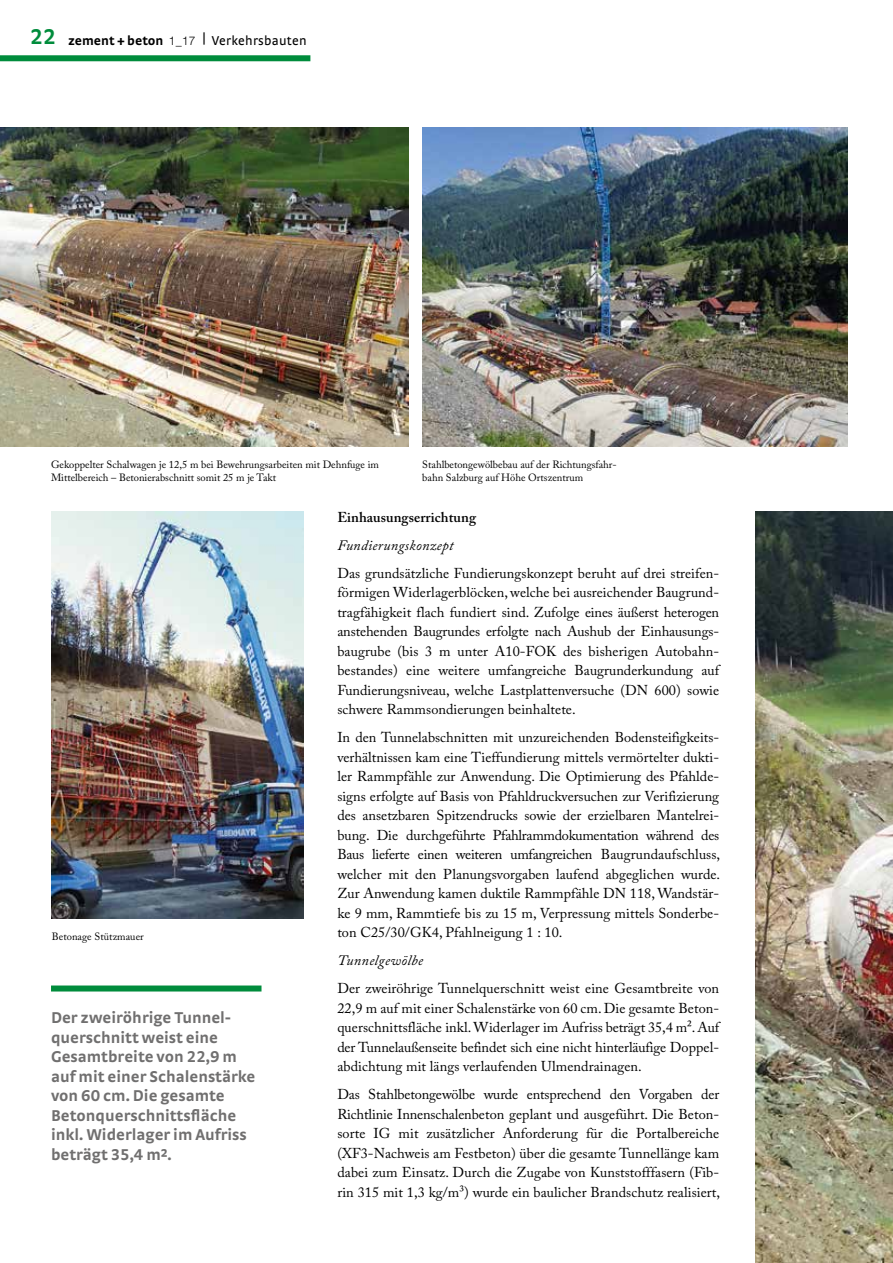
<style>
.page{position:relative;width:893px;height:1263px;background:#fff}
.page>*{position:absolute;margin:0;border:0;box-sizing:border-box;transform-origin:0 0}
.t1{font:700 16.5px/19.5px "Strada TF";color:#706f6f}
.t2{font:14.25px/19.5px "Adobe Caslon Pro";letter-spacing:.005em;color:#000;text-align:justify}
.t3{font:italic 14.25px "Adobe Caslon Pro";letter-spacing:.025em;color:#000}
.t4{font:600 14.25px "Adobe Caslon Pro";letter-spacing:.005em;color:#000}
.t5{font:13.5px "Strada";letter-spacing:.02em;color:#000}
.t6{font:10.5px/13.5px "Adobe Caslon Pro";color:#000}
.s1{font-family:"Strada TF";font-weight:700;font-size:22.5px;color:#008c3c}
.s2{font-weight:700}
.s3{font-family:"Helvetica Neue LT";font-weight:300;font-size:12px}
</style>
<div class="page">
<div style="left:0;top:55px;width:310px;height:6px;background:#008c3c"></div>
<img style="left:51px;top:511px;width:252px;height:407px">
<img style="left:756px;top:511px;width:137px;height:752px">
<img style="left:422px;top:128px;width:425px;height:318px">
<img style="left:0;top:128px;width:408px;height:318px">
<div style="left:51px;top:985px;width:210px;height:6px;background:#008c3c"></div>
<p class="t5" style="left:30px;top:33px;width:278px"><span class="s1">22</span> <span class="s2">zement + beton</span> <span class="s3">1_17</span> | Verkehrsbauten</p>
<p class="t6" style="left:51px;top:457px;width:329px">Gekoppelter Schalwagen je 12,5 m bei Bewehrungsarbeiten mit Dehnfuge im<br>Mittelbereich – Betonierabschnitt somit 25 m je Takt</p>
<p class="t6" style="left:422px;top:457px;width:196px">Stahlbetongewölbebau auf der Richtungsfahr&shy;bahn Salzburg auf Höhe Ortszentrum</p>
<p class="t6" style="left:52px;top:929px;width:93px">Betonage Stützmauer</p>
<p class="t1" style="left:51px;top:1007px;width:206px">Der zweiröhrige Tunnel&shy;querschnitt weist eine<br>Gesamtbreite von 22,9 m auf mit einer Schalenstärke von 60 cm. Die gesamte<br>Betonquerschnittsfläche inkl. Widerlager im Aufriss beträgt 35,4 m².</p>
<p class="t4" style="left:337px;top:509px;width:140px">Einhausungserrichtung</p>
<p class="t3" style="left:337px;top:537px;width:118px">Fundierungskonzept</p>
<p class="t2" style="left:337px;top:563px;width:383px">Das grundsätzliche Fundierungskonzept beruht auf drei streifen&shy;förmigen Widerlagerblöcken, welche bei ausreichender Baugrund&shy;tragfähigkeit flach fundiert sind. Zufolge eines äußerst heterogen anstehenden Baugrundes erfolgte nach Aushub der Einhausungs&shy;baugrube (bis 3 m unter A10-FOK des bisherigen Autobahn&shy;bestandes) eine weitere umfangreiche Baugrunderkundung auf Fundierungsniveau, welche Lastplattenversuche (DN 600) sowie schwere Rammsondierungen beinhaltete.</p>
<p class="t2" style="left:337px;top:728px;width:384px">In den Tunnelabschnitten mit unzureichenden Bodensteifigkeits&shy;verhältnissen kam eine Tieffundierung mittels vermörtelter dukti&shy;ler Rammpfähle zur Anwendung. Die Optimierung des Pfahlde&shy;signs erfolgte auf Basis von Pfahldruckversuchen zur Verifizierung des ansetzbaren Spitzendrucks sowie der erzielbaren Mantelrei&shy;bung. Die durchgeführte Pfahlrammdokumentation während des Baus lieferte einen weiteren umfangreichen Baugrundaufschluss, welcher mit den Planungsvorgaben laufend abgeglichen wurde.<br>Zur Anwendung kamen duktile Rammpfähle DN 118, Wandstär&shy;ke 9 mm, Rammtiefe bis zu 15 m, Verpressung mittels Sonderbe&shy;ton C25/30/GK4, Pfahlneigung 1 : 10.</p>
<p class="t3" style="left:337px;top:952px;width:87px">Tunnelgewölbe</p>
<p class="t2" style="left:337px;top:979px;width:383px">Der zweiröhrige Tunnelquerschnitt weist eine Gesamtbreite von 22,9 m auf mit einer Schalenstärke von 60 cm. Die gesamte Beton&shy;querschnittsfläche inkl. Widerlager im Aufriss beträgt 35,4 m². Auf der Tunnelaußenseite befindet sich eine nicht hinterläufige Doppel&shy;abdichtung mit längs verlaufenden Ulmendrainagen.</p>
<p class="t2" style="left:337px;top:1084px;width:384px">Das Stahlbetongewölbe wurde entsprechend den Vorgaben der Richtlinie Innenschalenbeton geplant und ausgeführt. Die Beton&shy;sorte IG mit zusätzlicher Anforderung für die Portalbereiche (XF3-Nachweis am Festbeton) über die gesamte Tunnellänge kam dabei zum Einsatz. Durch die Zugabe von Kunststofffasern (Fib&shy;rin 315 mit 1,3 kg/m³) wurde ein baulicher Brandschutz realisiert,</p>
</div>
